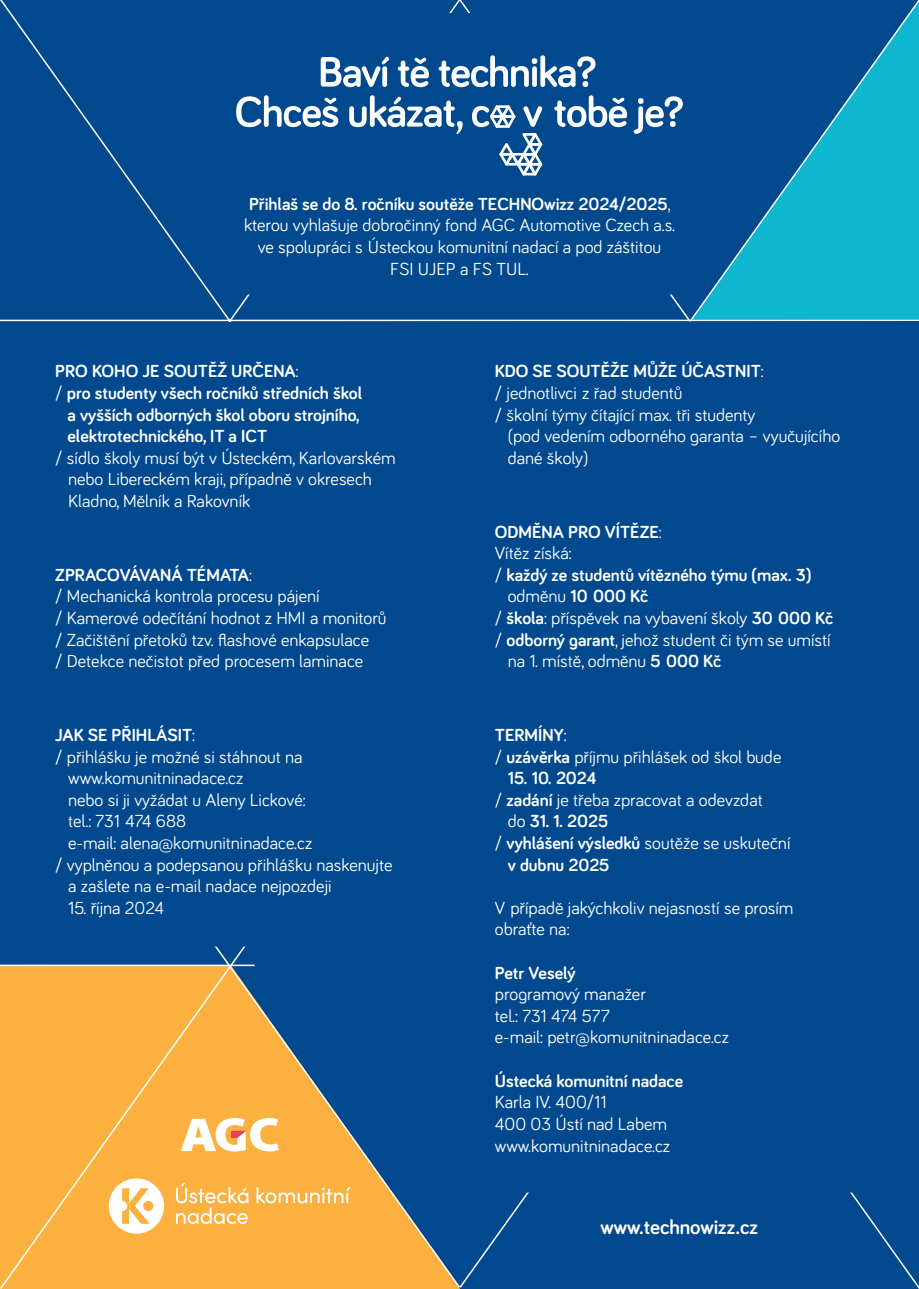
<style>
.page{position:relative;width:919px;height:1289px;background:#fff}
.page>*{position:absolute;margin:0;border:0;box-sizing:border-box;transform-origin:0 0}
.t1{font:700 21px "Bariol";color:#fff}
.t2{font:18px/21.6px "Bariol";color:#fff}
.t3{font:700 18px "Bariol";color:#fff}
.s1{font-weight:700}
.s2{font-weight:400}
</style>
<div class="page">
<div style="left:0;top:0;width:458px;height:320px;background:#01498e"></div>
<svg style="left:458px;top:0;width:460px;height:320px;background:#0b8cb6"></svg>
<svg style="left:0;top:946px;width:458px;height:342px;background:#e6a848"></svg>
<div style="left:458px;top:1192px;width:460px;height:96px;background:#01498e"></div>
<svg style="left:254px;top:946px;width:664px;height:246px;background:#145188"></svg>
<div style="left:0;top:321px;width:918px;height:625px;background:#01498e"></div>
<div style="left:51px;top:13px;width:788px;height:281px;background:#01498e"></div>
<svg style="left:321px;top:56px;width:68px;height:31px"></svg>
<svg style="left:398px;top:58px;width:31px;height:29px"></svg>
<svg style="left:438px;top:55px;width:157px;height:32px"></svg>
<svg style="left:236px;top:95px;width:102px;height:32px"></svg>
<svg style="left:349px;top:95px;width:113px;height:39px"></svg>
<svg style="left:554px;top:95px;width:73px;height:32px"></svg>
<svg style="left:633px;top:96px;width:49px;height:38px"></svg>
<svg style="left:472px;top:105px;width:70px;height:70px"></svg>
<svg style="left:181px;top:1117px;width:98px;height:34px"></svg>
<svg style="left:109px;top:1178px;width:55px;height:55px"></svg>
<svg style="left:256px;top:1186px;width:94px;height:17px"></svg>
<svg style="left:176px;top:1182px;width:72px;height:41px;background:#fbc26c"></svg>
<p class="t2" style="left:244px;top:192px;width:432px;text-align:center"><span class="s1">Přihlaš se do 8. ročníku soutěže TECHNOwizz 2024/2025</span>, kterou vyhlašuje dobročinný fond AGC Automotive Czech a.s. ve spolupráci s Ústeckou komunitní nadací a pod záštitou FSI UJEP a FS TUL.</p>
<p class="t3" style="left:55px;top:359px;width:245px">PRO KOHO JE SOUTĚŽ URČENA<span class="s2">:</span></p>
<p class="t3" style="left:55px;top:380px;width:308px"><span class="s2">/</span> pro studenty všech ročníků středních škol</p>
<p class="t3" style="left:67px;top:402px;width:294px">a vyšších odborných škol oboru strojního,</p>
<p class="t3" style="left:67px;top:424px;width:201px">elektrotechnického, IT a ICT</p>
<p class="t2" style="left:68px;top:446px;width:329px;text-indent:-13px">/ sídlo školy musí být v Ústeckém, Karlovarském nebo Libereckém kraji, případně v okresech<br>Kladno, Mělník a Rakovník</p>
<p class="t2" style="left:55px;top:563px;width:333px"><span class="s1">ZPRACOVÁVANÁ TÉMATA</span>:<br>/ Mechanická kontrola procesu pájení<br>/ Kamerové odečítání hodnot z HMI a monitorů / Začištění přetoků tzv. flashové enkapsulace<br>/ Detekce nečistot před procesem laminace</p>
<p class="t3" style="left:55px;top:722px;width:141px">JAK SE PŘIHLÁSIT<span class="s2">:</span></p>
<p class="t2" style="left:55px;top:744px;width:249px">/ přihlášku je možné si stáhnout na</p>
<p class="t2" style="left:68px;top:766px;width:177px">www.komunitninadace.cz</p>
<p class="t2" style="left:68px;top:788px;width:239px">nebo si ji vyžádat u Aleny Lickové:</p>
<p class="t2" style="left:68px;top:809px;width:119px">tel.: 731 474 688</p>
<p class="t2" style="left:68px;top:831px;width:246px">e-mail: alena@komunitninadace.cz</p>
<p class="t2" style="left:55px;top:852px;width:338px">/ vyplněnou a podepsanou přihlášku naskenujte</p>
<p class="t2" style="left:68px;top:874px;width:265px">a zašlete na e-mail nadace nejpozdeji</p>
<p class="t2" style="left:68px;top:896px;width:97px">15. října 2024</p>
<p class="t3" style="left:495px;top:359px;width:270px">KDO SE SOUTĚŽE MŮŽE ÚČASTNIT<span class="s2">:</span></p>
<p class="t2" style="left:495px;top:381px;width:189px">/ jednotlivci z řad studentů</p>
<p class="t2" style="left:495px;top:403px;width:262px">/ školní týmy čítající max. tři studenty</p>
<p class="t2" style="left:507px;top:424px;width:334px">(pod vedením odborného garanta – vyučujícího</p>
<p class="t2" style="left:507px;top:446px;width:82px">dané školy)</p>
<p class="t3" style="left:495px;top:519px;width:168px">ODMĚNA PRO VÍTĚZE<span class="s2">:</span></p>
<p class="t2" style="left:495px;top:541px;width:78px">Vítěz získá:</p>
<p class="t3" style="left:495px;top:562px;width:318px"><span class="s2">/</span> každý ze studentů vítězného týmu (max. 3)</p>
<p class="t3" style="left:507px;top:584px;width:142px"><span class="s2">odměnu</span> 10 000 Kč</p>
<p class="t2" style="left:495px;top:606px;width:340px">/ <span class="s1">škola</span>: příspěvek na vybavení školy <span class="s1">30 000 Kč</span></p>
<p class="t2" style="left:495px;top:627px;width:337px">/ <span class="s1">odborný garant</span>, jehož student či tým se umístí</p>
<p class="t2" style="left:507px;top:649px;width:215px">na 1. místě, odměnu <span class="s1">5 000 Kč</span></p>
<p class="t2" style="left:495px;top:723px;width:288px"><span class="s1">TERMÍNY</span>:<br>/ <span class="s1">uzávěrka</span> příjmu přihlášek od škol bude</p>
<p class="t3" style="left:507px;top:765px;width:90px">15. 10. 2024</p>
<p class="t2" style="left:495px;top:788px;width:269px">/ <span class="s1">zadání</span> je třeba zpracovat a odevzdat</p>
<p class="t3" style="left:507px;top:809px;width:102px"><span class="s2">do</span> 31. 1. 2025</p>
<p class="t2" style="left:495px;top:831px;width:297px">/ <span class="s1">vyhlášení výsledků</span> soutěže se uskuteční</p>
<p class="t3" style="left:507px;top:852px;width:103px">v dubnu 2025</p>
<p class="t2" style="left:495px;top:896px;width:300px">V případě jakýchkoliv nejasností se prosím obraťte na:</p>
<p class="t3" style="left:495px;top:960px;width:82px">Petr Veselý</p>
<p class="t2" style="left:495px;top:982px;width:236px">programový manažer<br>tel.: 731 474 577<br>e-mail: petr@komunitninadace.cz</p>
<p class="t3" style="left:495px;top:1068px;width:190px">Ústecká komunitní nadace</p>
<p class="t2" style="left:495px;top:1090px;width:177px">Karla IV. 400/11<br>400 03 Ústí nad Labem www.komunitninadace.cz</p>
<p class="t1" style="left:600px;top:1212px;width:159px">www.technowizz.cz</p>
</div>
